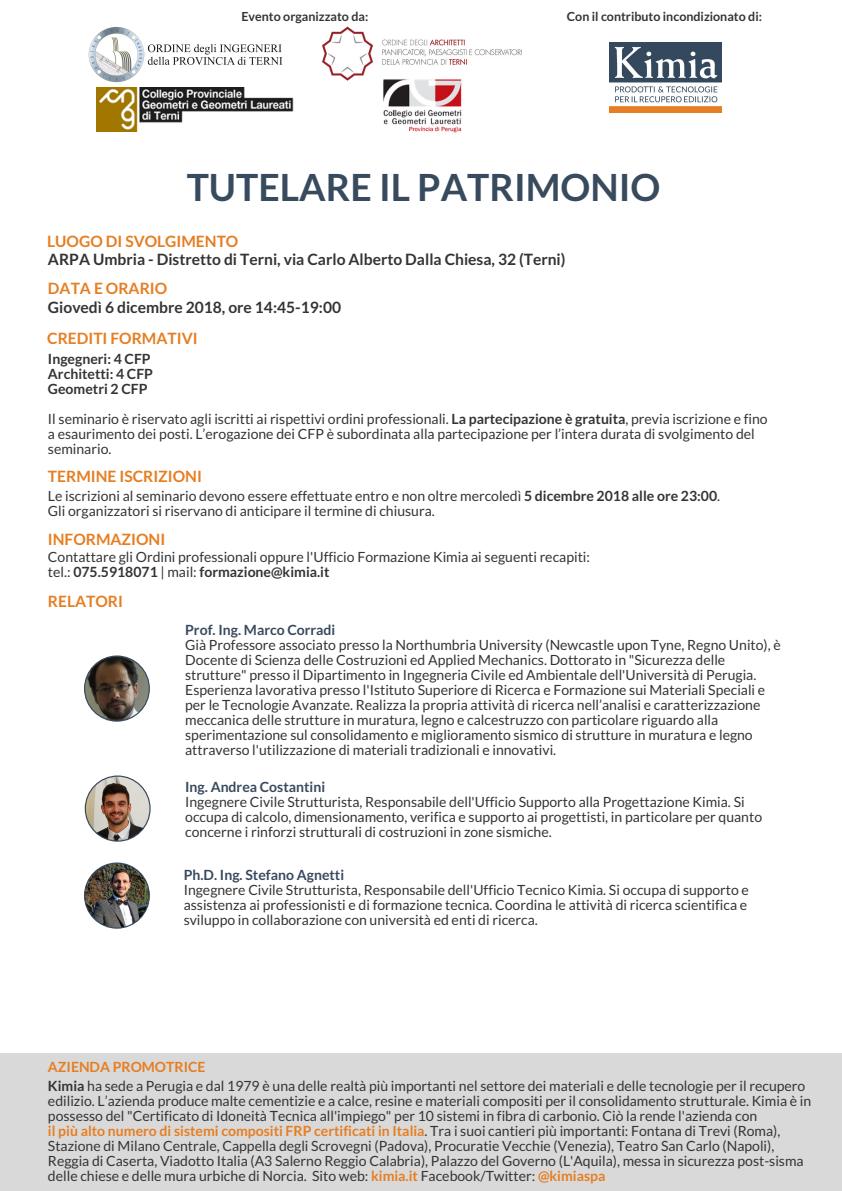
<style>
.page{position:relative;width:842px;height:1191px;background:#fff}
.page>*{position:absolute;margin:0;border:0;box-sizing:border-box;transform-origin:0 0}
.t1{font:700 37.4px "Lato";color:#384a5e}
.t2{font:700 15.6px "Lato";color:#343434}
.t3{font:700 15.6px "Lato";color:#e67e22}
.t4{font:14px/15px "Lato";color:#343434}
.t5{font:700 14px "Lato";color:#384a5e}
.t6{font:700 14px/15px "Lato";color:#343434}
.t7{font:700 14px "Lato";color:#e67e22}
.t8{font:700 12.5px "Lato";color:#343434}
.s1{font-weight:700}
.s2{font-weight:700;color:#e67e22}
</style>
<div class="page">
<div style="left:0;top:1053px;width:842px;height:137px;background:#d9d9d9"></div>
<svg style="left:84px;top:655px;width:66px;height:66px"></svg>
<img style="left:85px;top:775px;width:66px;height:66px">
<img style="left:84px;top:862px;width:66px;height:66px">
<img style="left:610px;top:42px;width:111px;height:70px">
<img style="left:88px;top:27px;width:195px;height:55px">
<img style="left:322px;top:26px;width:200px;height:55px">
<img style="left:97px;top:88px;width:197px;height:43px">
<img style="left:380px;top:79px;width:86px;height:54px">
<p class="t8" style="left:241px;top:9px;width:128px">Evento organizzato da:</p>
<p class="t8" style="left:567px;top:9px;width:197px">Con il contributo incondizionato di:</p>
<h1 class="t1" style="left:187px;top:164px;width:475px">TUTELARE IL PATRIMONIO</h1>
<p class="t3" style="left:47px;top:231px;width:193px">LUOGO DI SVOLGIMENTO</p>
<p class="t2" style="left:48px;top:249px;width:519px">ARPA Umbria - Distretto di Terni, via Carlo Alberto Dalla Chiesa, 32 (Terni)</p>
<p class="t3" style="left:48px;top:279px;width:121px">DATA E ORARIO</p>
<p class="t2" style="left:48px;top:297px;width:295px">Giovedì 6 dicembre 2018, ore 14:45-19:00</p>
<p class="t3" style="left:47px;top:328px;width:152px">CREDITI FORMATIVI</p>
<p class="t6" style="left:48px;top:351px;width:107px">Ingegneri: 4 CFP<br>Architetti: 4 CFP<br>Geometri 2 CFP</p>
<p class="t4" style="left:48px;top:411px;width:721px">Il seminario è riservato agli iscritti ai rispettivi ordini professionali. <span class="s1">La partecipazione è gratuita</span>, previa iscrizione e fino a esaurimento dei posti. L’erogazione dei CFP è subordinata alla partecipazione per l’intera durata di svolgimento del seminario.</p>
<p class="t3" style="left:48px;top:467px;width:155px">TERMINE ISCRIZIONI</p>
<p class="t4" style="left:48px;top:488px;width:674px">Le iscrizioni al seminario devono essere effettuate entro e non oltre mercoledì <span class="s1">5 dicembre 2018 alle ore 23:00</span>.<br>Gli organizzatori si riservano di anticipare il termine di chiusura.</p>
<p class="t3" style="left:48px;top:530px;width:119px">INFORMAZIONI</p>
<p class="t4" style="left:48px;top:549px;width:543px">Contattare gli Ordini professionali oppure l'Ufficio Formazione Kimia ai seguenti recapiti: tel.: <span class="s1">075.5918071</span> | mail: <span class="s1">formazione@kimia.it</span></p>
<p class="t3" style="left:48px;top:591px;width:77px">RELATORI</p>
<p class="t5" style="left:185px;top:621px;width:152px">Prof. Ing. Marco Corradi</p>
<p class="t4" style="left:185px;top:637px;width:597px">Già Professore associato presso la Northumbria University (Newcastle upon Tyne, Regno Unito), è Docente di Scienza delle Costruzioni ed Applied Mechanics. Dottorato in "Sicurezza delle strutture" presso il Dipartimento in Ingegneria Civile ed Ambientale dell'Università di Perugia.<br>Esperienza lavorativa presso l'Istituto Superiore di Ricerca e Formazione sui Materiali Speciali e per le Tecnologie Avanzate. Realizza la propria attività di ricerca nell’analisi e caratterizzazione meccanica delle strutture in muratura, legno e calcestruzzo con particolare riguardo alla sperimentazione sul consolidamento e miglioramento sismico di strutture in muratura e legno attraverso l'utilizzazione di materiali tradizionali e innovativi.</p>
<p class="t5" style="left:185px;top:778px;width:141px">Ing. Andrea Costantini</p>
<p class="t4" style="left:185px;top:794px;width:578px">Ingegnere Civile Strutturista, Responsabile dell'Ufficio Supporto alla Progettazione Kimia. Si occupa di calcolo, dimensionamento, verifica e supporto ai progettisti, in particolare per quanto concerne i rinforzi strutturali di costruzioni in zone sismiche.</p>
<p class="t5" style="left:184px;top:866px;width:162px">Ph.D. Ing. Stefano Agnetti</p>
<p class="t4" style="left:184px;top:881px;width:567px">Ingegnere Civile Strutturista, Responsabile dell'Ufficio Tecnico Kimia. Si occupa di supporto e assistenza ai professionisti e di formazione tecnica. Coordina le attività di ricerca scientifica e sviluppo in collaborazione con università ed enti di ricerca.</p>
<p class="t7" style="left:48px;top:1058px;width:159px">AZIENDA PROMOTRICE</p>
<p class="t4" style="left:48px;top:1078px;width:765px"><span class="s1">Kimia</span> ha sede a Perugia e dal 1979 è una delle realtà più importanti nel settore dei materiali e delle tecnologie per il recupero edilizio. L’azienda produce malte cementizie e a calce, resine e materiali compositi per il consolidamento strutturale. Kimia è in possesso del "Certificato di Idoneità Tecnica all'impiego" per 10 sistemi in fibra di carbonio. Ciò la rende l'azienda con<br><span class="s2">il più alto numero di sistemi compositi FRP certificati in Italia</span>. Tra i suoi cantieri più importanti: Fontana di Trevi (Roma), Stazione di Milano Centrale, Cappella degli Scrovegni (Padova), Procuratie Vecchie (Venezia), Teatro San Carlo (Napoli), Reggia di Caserta, Viadotto Italia (A3 Salerno Reggio Calabria), Palazzo del Governo (L'Aquila), messa in sicurezza post-sisma delle chiese e delle mura urbiche di Norcia. Sito web: <span class="s2">kimia.it</span> Facebook/Twitter: <span class="s2">@kimiaspa</span></p>
</div>
